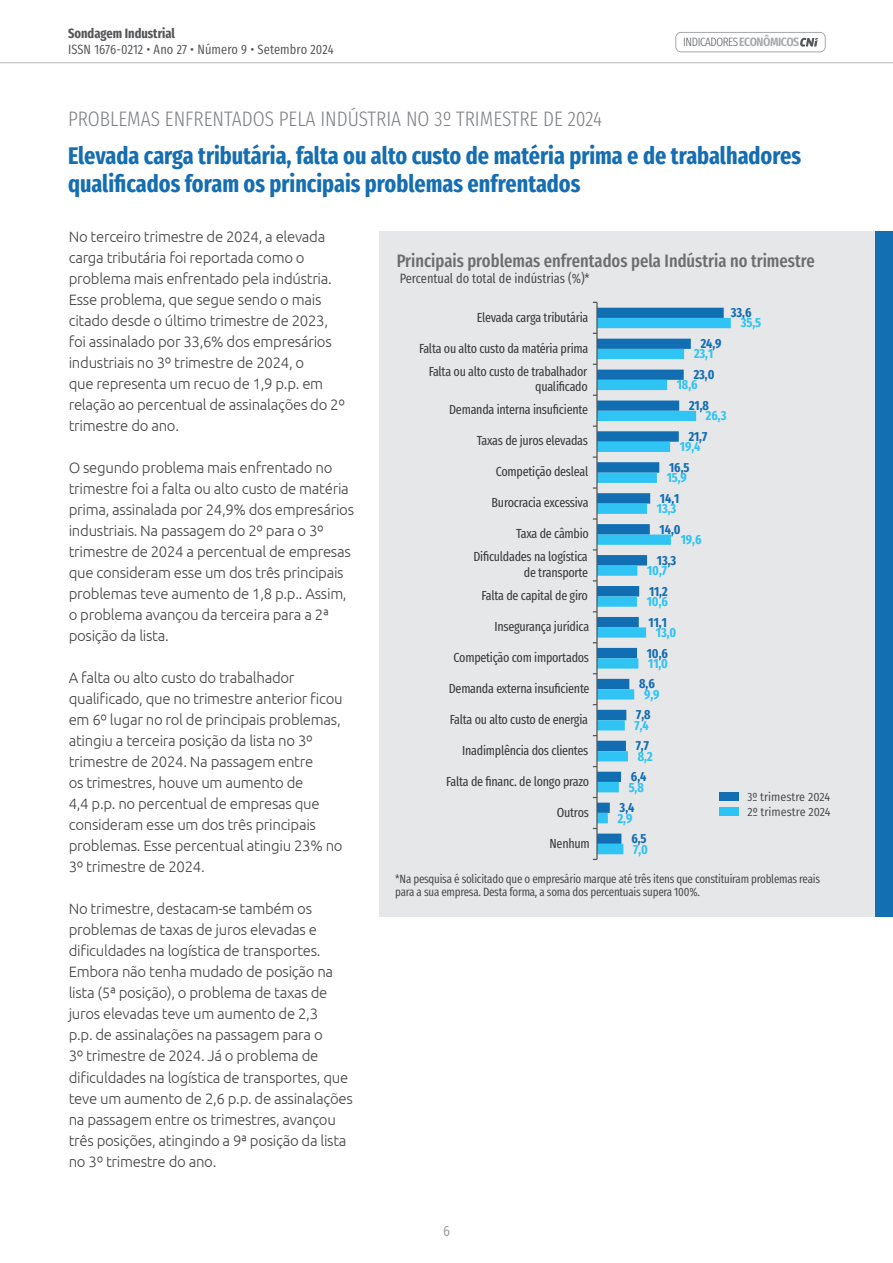
<style>
.page{position:relative;width:893px;height:1263px;background:#fff}
.page>*{position:absolute;margin:0;border:0;box-sizing:border-box;transform-origin:0 0}
.SUBTITULO_azul{font:700 24px/28.5px "Fira Sans Compressed";color:#156eb1}
.SECÇÃO{font:300 21px "Fira Sans Compressed";color:#808285}
.GRA_TAB_-Título_cinza_escuro{font:500 18px "Fira Sans Compressed";color:#6c6d70}
.TEXTO_corrido{font:300 15px/21px "Ubuntu";letter-spacing:-.02em;color:#454647}
.t1{font:15px "Fira Sans Compressed";color:#454647}
.t2{font:13.5px "Fira Sans Compressed";letter-spacing:.01em;color:#57585a}
.GRA_TAB_-_Subtítulo_preto{font:13.5px "Fira Sans Compressed";color:#454647}
.t3{font:700 13.5px "Fira Sans Compressed";color:#57585a}
.t4{font:13.2px/23.1px "Fira Sans Compressed";letter-spacing:-.02em;color:#393d3e;text-align:right}
.t5{font:700 13.2px "Fira Sans Compressed";color:#126eb3}
.t6{font:700 13.2px "Fira Sans Compressed";color:#2fc4f3}
.GRA_TAB_-_NOTAS{font:12px/13.5px "Fira Sans Compressed";letter-spacing:-.02em;color:#454647}
.t7{font:12px "Fira Sans Condensed";color:#454647}
.t8{font:300 12px "Fira Sans Compressed";letter-spacing:-.035em;color:#57585a}
.s1{font-weight:600;color:#a8a9ad}
.s2{font-family:"Fira Sans Compressed"}
</style>
<div class="page">
<hr style="left:0;top:62px;width:893px;height:1px;background:#808285">
<div style="left:675px;top:32px;width:151px;height:20px;border:1px solid #a8a9ad;border-radius:5px"></div>
<svg style="left:800px;top:38px;width:18px;height:9px"></svg>
<div style="left:379px;top:231px;width:514px;height:685px;background:#e6e7e9"></div>
<div style="left:876px;top:231px;width:17px;height:685px;background:#146eb2"></div>
<div style="left:719px;top:792px;width:20px;height:9px;background:#146eb2"></div>
<div style="left:719px;top:807px;width:20px;height:9px;background:#2dc3f3"></div>
<svg style="left:598px;top:318px;width:133px;height:536px"></svg>
<hr style="left:596px;top:302px;width:2px;height:557px;background:#525556">
<p class="t3" style="left:68px;top:22px;width:109px">Sondagem Industrial</p>
<p class="t2" style="left:68px;top:40px;width:267px">ISSN 1676-0212 • Ano 27 • Número 9 • Setembro 2024</p>
<p class="SECÇÃO" style="left:68px;top:104px;width:535px">PROBLEMAS ENFRENTADOS PELA INDÚSTRIA NO 3º TRIMESTRE DE 2024</p>
<p class="t8" style="left:683px;top:34px;width:118px">INDICADORES<span class="s1">ECONÔMICOS</span></p>
<p class="SUBTITULO_azul" style="left:68px;top:140px;width:735px">Elevada carga tributária, falta ou alto custo de matéria prima e de trabalhadores qualificados foram os principais problemas enfrentados</p>
<p class="TEXTO_corrido" style="left:69px;top:226px;width:278px">No terceiro trimestre de 2024, a elevada carga tributária foi reportada como o problema mais enfrentado pela indústria.<br>Esse problema, que segue sendo o mais citado desde o último trimestre de 2023, foi assinalado por 33,6% dos empresários industriais no 3º trimestre de 2024, o<br>que representa um recuo de 1,9 p.p. em relação ao percentual de assinalações do 2º trimestre do ano.</p>
<p class="TEXTO_corrido" style="left:69px;top:457px;width:287px">O segundo problema mais enfrentado no trimestre foi a falta ou alto custo de matéria prima, assinalada por 24,9% dos empresários industriais. Na passagem do 2º para o 3º trimestre de 2024 a percentual de empresas que consideram esse um dos três principais problemas teve aumento de 1,8 p.p.. Assim, o problema avançou da terceira para a 2ª posição da lista.</p>
<p class="TEXTO_corrido" style="left:69px;top:667px;width:276px">A falta ou alto custo do trabalhador qualificado, que no trimestre anterior ficou em 6º lugar no rol de principais problemas, atingiu a terceira posição da lista no 3º trimestre de 2024. Na passagem entre<br>os trimestres, houve um aumento de<br>4,4 p.p. no percentual de empresas que consideram esse um dos três principais problemas. Esse percentual atingiu 23% no 3º trimestre de 2024.</p>
<p class="TEXTO_corrido" style="left:69px;top:898px;width:286px">No trimestre, destacam-se também os problemas de taxas de juros elevadas e dificuldades na logística de transportes.<br>Embora não tenha mudado de posição na lista (5ª posição), o problema de taxas de juros elevadas teve um aumento de 2,3<br>p.p. de assinalações na passagem para o<br>3º trimestre de 2024. Já o problema de dificuldades na logística de transportes, que teve um aumento de 2,6 p.p. de assinalações na passagem entre os trimestres, avançou três posições, atingindo a 9ª posição da lista no 3º trimestre do ano.</p>
<p class="GRA_TAB_-Título_cinza_escuro" style="left:397px;top:246px;width:419px">Principais problemas enfrentados pela Indústria no trimestre</p>
<p class="GRA_TAB_-_Subtítulo_preto" style="left:400px;top:268px;width:192px">Percentual do total de indústrias (%)*</p>
<p class="t4" style="left:477px;top:305px;width:113px">Elevada carga tributária</p>
<p class="t4" style="left:419px;top:337px;width:171px;line-height:22.6px">Falta ou alto custo da matéria prima<br>Falta ou alto custo de trabalhador</p>
<p class="t4" style="left:449px;top:375px;width:140px">qualificado<br>Demanda interna insuficiente</p>
<p class="t4" style="left:477px;top:429px;width:113px">Taxas de juros elevadas</p>
<p class="t4" style="left:496px;top:460px;width:94px">Competição desleal</p>
<p class="t4" style="left:492px;top:491px;width:98px">Burocracia excessiva</p>
<p class="t4" style="left:473px;top:522px;width:117px">Taxa de câmbio<br>Dificuldades na logística</p>
<p class="t4" style="left:482px;top:560px;width:108px">de transporte<br>Falta de capital de giro</p>
<p class="t4" style="left:494px;top:614px;width:96px">Insegurança jurídica</p>
<p class="t4" style="left:454px;top:645px;width:137px">Competição com importados</p>
<p class="t4" style="left:449px;top:676px;width:142px">Demanda externa insuficiente</p>
<p class="t4" style="left:450px;top:707px;width:140px">Falta ou alto custo de energia</p>
<p class="t4" style="left:462px;top:738px;width:128px">Inadimplência dos clientes</p>
<p class="t4" style="left:446px;top:769px;width:145px">Falta de financ. de longo prazo</p>
<p class="t4" style="left:557px;top:800px;width:34px">Outros</p>
<p class="t4" style="left:550px;top:831px;width:42px">Nenhum</p>
<p class="t5" style="left:731px;top:302px;width:22px">33,6</p>
<p class="t6" style="left:741px;top:312px;width:22px">35,5</p>
<p class="t5" style="left:701px;top:332px;width:22px">24,9</p>
<p class="t5" style="left:694px;top:363px;width:22px">23,0</p>
<p class="t5" style="left:689px;top:394px;width:21px">21,8</p>
<p class="t5" style="left:689px;top:425px;width:20px">21,7</p>
<p class="t5" style="left:669px;top:456px;width:22px">16,5</p>
<p class="t5" style="left:660px;top:487px;width:21px">14,1</p>
<p class="t5" style="left:660px;top:518px;width:22px">14,0</p>
<p class="t5" style="left:657px;top:549px;width:21px">13,3</p>
<p class="t5" style="left:649px;top:580px;width:20px">11,2</p>
<p class="t5" style="left:649px;top:611px;width:20px">11,1</p>
<p class="t5" style="left:647px;top:642px;width:23px">10,6</p>
<p class="t5" style="left:639px;top:673px;width:17px">8,6</p>
<p class="t5" style="left:636px;top:704px;width:16px">7,8</p>
<p class="t5" style="left:636px;top:735px;width:15px">7,7</p>
<p class="t5" style="left:631px;top:766px;width:17px">6,4</p>
<p class="t5" style="left:620px;top:797px;width:16px">3,4</p>
<p class="t5" style="left:631px;top:828px;width:17px">6,5</p>
<p class="t6" style="left:694px;top:343px;width:21px">23,1</p>
<p class="t6" style="left:677px;top:374px;width:22px">18,6</p>
<p class="t6" style="left:706px;top:405px;width:22px">26,3</p>
<p class="t6" style="left:680px;top:436px;width:22px">19,4</p>
<p class="t6" style="left:667px;top:467px;width:22px">15,9</p>
<p class="t6" style="left:657px;top:498px;width:21px">13,3</p>
<p class="t6" style="left:681px;top:528px;width:22px">19,6</p>
<p class="t6" style="left:647px;top:559px;width:21px">10,7</p>
<p class="t6" style="left:647px;top:590px;width:23px">10,6</p>
<p class="t6" style="left:656px;top:621px;width:22px">13,0</p>
<p class="t6" style="left:648px;top:652px;width:21px">11,0</p>
<p class="t6" style="left:644px;top:683px;width:17px">9,9</p>
<p class="t6" style="left:635px;top:714px;width:16px">7,4</p>
<p class="t6" style="left:638px;top:745px;width:16px">8,2</p>
<p class="t6" style="left:629px;top:776px;width:17px">5,8</p>
<p class="t6" style="left:618px;top:807px;width:16px">2,9</p>
<p class="t6" style="left:633px;top:838px;width:16px">7,0</p>
<p class="t7" style="left:747px;top:788px;width:84px"><span class="s2">3º</span> trimestre 2024</p>
<p class="t7" style="left:747px;top:803px;width:85px">2<span class="s2">º</span> trimestre 2024</p>
<p class="GRA_TAB_-_NOTAS" style="left:395px;top:872px;width:426px">*Na pesquisa é solicitado que o empresário marque até três itens que constituíram problemas reais para a sua empresa. Desta forma, a soma dos percentuais supera 100%.</p>
<p class="t1" style="left:443px;top:1219px;width:8px">6</p>
</div>
